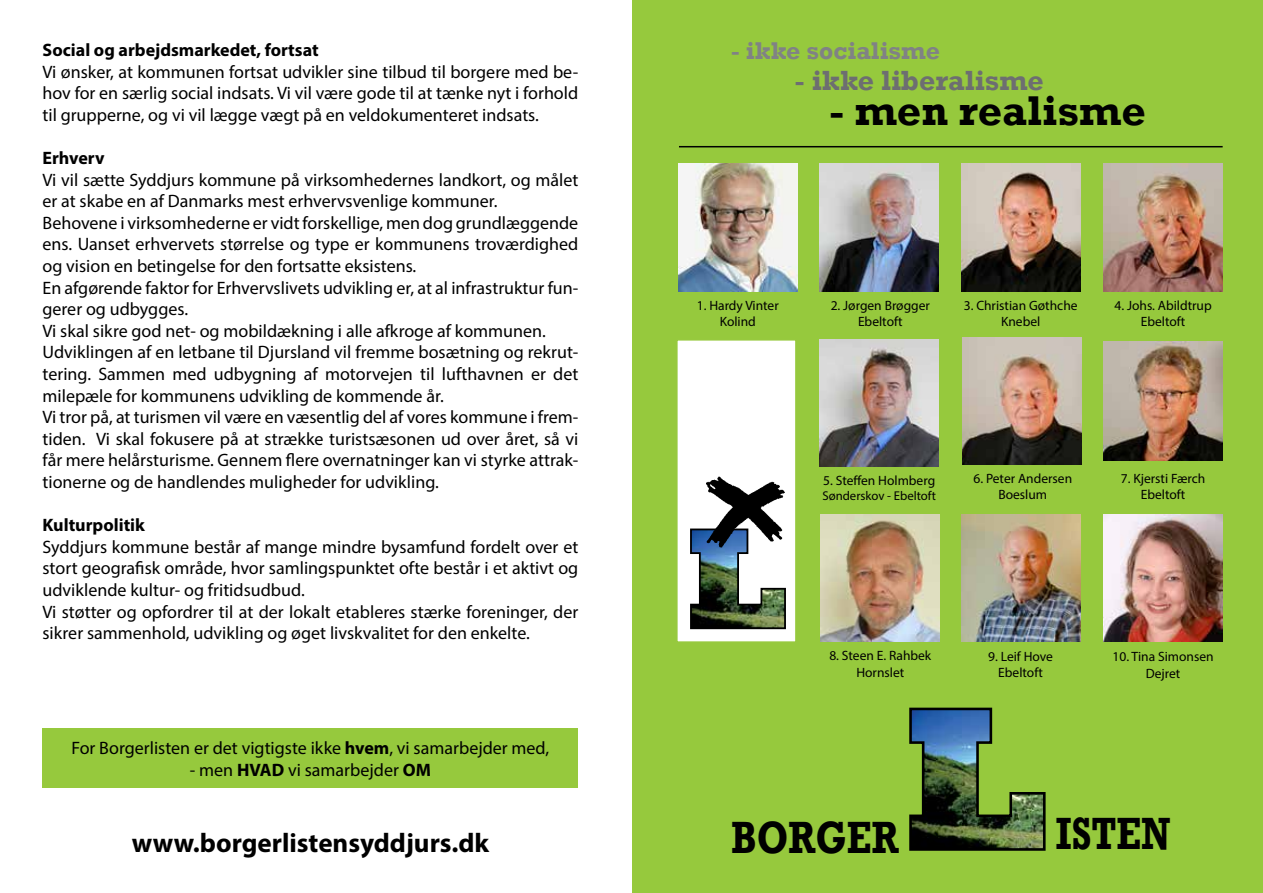
<style>
.page{position:relative;width:1263px;height:893px;background:#fff}
.page>*{position:absolute;margin:0;border:0;box-sizing:border-box;transform-origin:0 0}
.t1{font:700 46.35px "Rockwell";color:#000;scale:.8 1}
.t2{font:700 42.6px "Rockwell";color:#000}
.t3{font:700 28.5px "Rockwell";color:#6d6e71}
.t4{font:700 27px "Myriad Pro";color:#000}
.t5{font:700 24.9px "Rockwell";color:#808285}
.t6{font:18px/21.6px "Myriad Pro";color:#000}
.t7{font:700 18px "Myriad Pro";color:#000}
.t8{font:13.5px/16.2px "Myriad Pro";color:#000;text-align:center}
.t9{font:12.75px "Myriad Pro";color:#000}
.s1{font-weight:700}
</style>
<div class="page">
<div style="left:632px;top:0;width:631px;height:893px;background:#96c93d"></div>
<div style="left:43px;top:728px;width:535px;height:60px;background:#96c93d"></div>
<img style="left:679px;top:164px;width:118px;height:127px">
<img style="left:1103px;top:164px;width:120px;height:127px">
<img style="left:961px;top:164px;width:119px;height:127px">
<img style="left:820px;top:164px;width:119px;height:127px">
<img style="left:820px;top:339px;width:119px;height:128px">
<img style="left:1103px;top:341px;width:119px;height:119px">
<img style="left:962px;top:337px;width:119px;height:128px">
<img style="left:821px;top:514px;width:119px;height:128px">
<img style="left:961px;top:514px;width:119px;height:128px">
<img style="left:1103px;top:514px;width:120px;height:128px">
<img style="left:909px;top:707px;width:137px;height:144px">
<div style="left:676px;top:339px;width:121px;height:304px;background:#fff;border:2px solid #96c93d"></div>
<img style="left:690px;top:528px;width:96px;height:102px">
<img style="left:706px;top:476px;width:79px;height:71px">
<hr style="left:679px;top:146px;width:544px;height:1px;background:#000">
<p class="t7" style="left:43px;top:38px;width:278px">Social og arbejdsmarkedet, fortsat</p>
<p class="t6" style="left:43px;top:61px;width:537px;text-align:justify">Vi ønsker, at kommunen fortsat udvikler sine tilbud til borgere med be&shy;hov for en særlig social indsats. Vi vil være gode til at tænke nyt i forhold til grupperne, og vi vil lægge vægt på en veldokumenteret indsats.</p>
<p class="t7" style="left:43px;top:146px;width:64px">Erhverv</p>
<p class="t6" style="left:43px;top:169px;width:537px">Vi vil sætte Syddjurs kommune på virksomhedernes landkort, og målet er at skabe en af Danmarks mest erhvervsvenlige kommuner.<br>Behovene i virksomhederne er vidt forskellige, men dog grundlæggende ens. Uanset erhvervets størrelse og type er kommunens troværdighed og vision en betingelse for den fortsatte eksistens.<br>En afgørende faktor for Erhvervslivets udvikling er, at al infrastruktur fun&shy;gerer og udbygges.<br>Vi skal sikre god net- og mobildækning i alle afkroge af kommunen.<br>Udviklingen af en letbane til Djursland vil fremme bosætning og rekrut&shy;tering. Sammen med udbygning af motorvejen til lufthavnen er det milepæle for kommunens udvikling de kommende år.<br>Vi tror på, at turismen vil være en væsentlig del af vores kommune i frem&shy;tiden. Vi skal fokusere på at strække turistsæsonen ud over året, så vi får mere helårsturisme. Gennem flere overnatninger kan vi styrke attrak&shy;tionerne og de handlendes muligheder for udvikling.</p>
<p class="t7" style="left:43px;top:513px;width:104px">Kulturpolitik</p>
<p class="t6" style="left:43px;top:536px;width:537px">Syddjurs kommune består af mange mindre bysamfund fordelt over et stort geografisk område, hvor samlingspunktet ofte består i et aktivt og udviklende kultur- og fritidsudbud.<br>Vi støtter og opfordrer til at der lokalt etableres stærke foreninger, der sikrer sammenhold, udvikling og øget livskvalitet for den enkelte.</p>
<p class="t6" style="left:71px;top:737px;width:479px">For Borgerlisten er det vigtigste ikke <span class="s1">hvem</span>, vi samarbejder med,</p>
<p class="t6" style="left:190px;top:759px;width:242px">- men <span class="s1">HVAD</span> vi samarbejder <span class="s1">OM</span></p>
<h3 class="t4" style="left:132px;top:825px;width:359px">www.borgerlistensyddjurs.dk</h3>
<h3 class="t5" style="left:731px;top:36px;width:210px">- ikke socialisme</h3>
<h3 class="t3" style="left:795px;top:63px;width:250px">- ikke liberalisme</h3>
<h2 class="t2" style="left:829px;top:85px;width:318px">- men realisme</h2>
<p class="t8" style="left:697px;top:297px;width:83px">1. Hardy Vinter<br>Kolind</p>
<p class="t8" style="left:831px;top:297px;width:101px">2. Jørgen Brøgger<br>Ebeltoft</p>
<p class="t8" style="left:964px;top:297px;width:115px">3. Christian Gøthche<br>Knebel</p>
<p class="t8" style="left:1114px;top:297px;width:99px">4. Johs. Abildtrup<br>Ebeltoft</p>
<p class="t8" style="left:823px;top:472px;width:114px">5. Steffen Holmberg</p>
<p class="t9" style="left:822px;top:488px;width:115px">Sønderskov - Ebeltoft</p>
<p class="t8" style="left:973px;top:470px;width:100px">6. Peter Andersen<br>Boeslum</p>
<p class="t8" style="left:1121px;top:470px;width:86px">7. Kjersti Færch<br>Ebeltoft</p>
<p class="t8" style="left:829px;top:647px;width:103px">8. Steen E. Rahbek<br>Hornslet</p>
<p class="t8" style="left:988px;top:648px;width:66px">9. Leif Hove<br>Ebeltoft</p>
<p class="t8" style="left:1112px;top:649px;width:103px">10. Tina Simonsen<br>Dejret</p>
<h1 class="t1" style="left:731px;top:809px;width:211px">Borger</h1>
<h1 class="t1" style="left:1056px;top:805px;width:145px">isten</h1>
</div>
